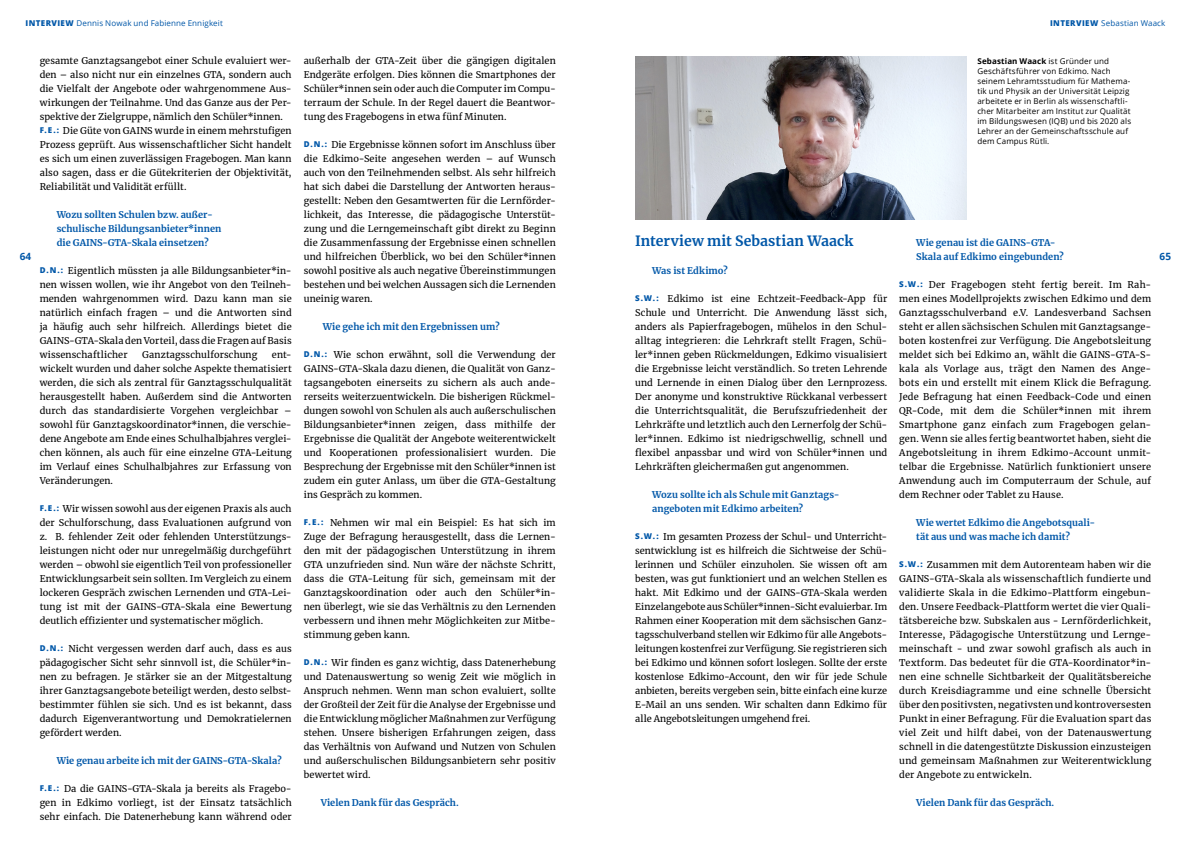
<style>
.page{position:relative;width:1191px;height:842px;background:#fff}
.page>*{position:absolute;margin:0;border:0;box-sizing:border-box;transform-origin:0 0}
.t1{font:700 14px "Merriweather";letter-spacing:.005em;color:#0057a8}
.t2{font:700 10px "Open Sans";color:#0057a8}
.t3{font:9.2px/14px "Merriweather";letter-spacing:.01em;color:#000;text-align:justify}
.t4{font:700 9.2px/14px "Merriweather";letter-spacing:.005em;color:#0057a8}
.t5{font:8px/10px "Open Sans";letter-spacing:.015em;color:#000}
.t6{font:8px "Open Sans";letter-spacing:.015em;color:#0057a8}
.s1{font-weight:800}
.s2{font-family:"Open Sans";font-weight:800;font-size:8px;color:#0057a8}
.s3{font-weight:700}
</style>
<div class="page">
<img style="left:635px;top:57px;width:331px;height:162px">
<p class="t6" style="left:26px;top:18px;width:199px"><span class="s1">INTERVI EW</span> Dennis Nowak und Fabienne Ennigkeit</p>
<p class="t6" style="left:1050px;top:18px;width:117px"><span class="s1">INTERVI EW</span> Sebastian Waack</p>
<p class="t3" style="left:40px;top:53px;width:253px;text-align:left">gesamte Ganztagsangebot einer Schule evaluiert wer&shy;den – also nicht nur ein einzelnes GTA, sondern auch die Vielfalt der Angebote oder wahrgenommene Aus&shy;wirkungen der Teilnahme. Und das Ganze aus der Per&shy;spektive der Zielgruppe, nämlich den Schüler*innen.<br><span class="s2">F.E .:</span> Die Güte von GAINS wurde in einem mehrstufigen Prozess geprüft. Aus wissenschaftlicher Sicht handelt es sich um einen zuverlässigen Fragebogen. Man kann also sagen, dass er die Gütekriterien der Objektivität, Reliabilität und Validität erfüllt.</p>
<p class="t4" style="left:57px;top:207px;width:166px">Wozu sollten Schulen bzw. außer&shy;schulische Bildungsanbieter*innen die GAINS-GTA-Skala einsetzen?</p>
<p class="t3" style="left:40px;top:263px;width:253px"><span class="s2">D.N .:</span> Eigentlich müssten ja alle Bildungsanbieter*in&shy;nen wissen wollen, wie ihr Angebot von den Teilneh&shy;menden wahrgenommen wird. Dazu kann man sie natürlich einfach fragen – und die Antworten sind ja häufig auch sehr hilfreich. Allerdings bietet die GAINS-GTA-Skala den Vorteil, dass die Fragen auf Basis wissenschaftlicher</p>
<p class="t3" style="left:304px;top:53px;width:253px">außerhalb der GTA-Zeit über die gängigen digitalen Endgeräte erfolgen. Dies können die Smartphones der Schüler*innen sein oder auch die Computer im Compu&shy;terraum der Schule. In der Regel dauert die Beantwor&shy;tung des Fragebogens in etwa fünf Minuten.</p>
<p class="t3" style="left:304px;top:137px;width:253px"><span class="s2">D.N .:</span> Die Ergebnisse können sofort im Anschluss über die Edkimo-Seite angesehen werden – auf Wunsch auch von den Teilnehmenden selbst. Als sehr hilfreich hat sich dabei die Darstellung der Antworten heraus&shy;gestellt: Neben den Gesamtwerten für die Lernförder&shy;lichkeit, das Interesse, die pädagogische Unterstüt&shy;zung und die Lerngemeinschaft gibt direkt zu Beginn die Zusammenfassung der Ergebnisse einen schnellen und hilfreichen Überblick, wo bei den Schüler*innen sowohl positive als auch negative Übereinstimmungen bestehen und bei welchen Aussagen sich die Lernenden uneinig waren.</p>
<p class="t4" style="left:323px;top:319px;width:178px">Wie gehe ich mit den Ergebnissen um?</p>
<p class="t3" style="left:304px;top:347px;width:253px"><span class="s2">D.N .:</span> Wie schon erwähnt, soll die Verwendung der GAINS-GTA-Skala dazu dienen, die Qualität von Ganz&shy;tagsangeboten einerseits zu sichern als auch ande&shy;rerseits weiterzuentwickeln. Die bisherigen Rückmel&shy;dungen sowohl von Schulen als auch außerschulischen Bildungsanbieter*innen zeigen, dass mithilfe der Ergebnisse die Qualität der Angebote weiterentwickelt und Kooperationen professionalisiert wurden. Die Besprechung der Ergebnisse mit den Schüler*innen ist zudem ein guter Anlass, um über die GTA-Gestaltung ins Gespräch zu kommen.</p>
<p class="t3" style="left:304px;top:515px;width:253px"><span class="s2">F.E .:</span> Nehmen wir mal ein Beispiel: Es hat sich im Zuge der Befragung herausgestellt, dass die Lernen&shy;den mit der pädagogischen Unterstützung in ihrem GTA unzufrieden sind. Nun wäre der nächste Schritt, dass die GTA-Leitung für sich, gemeinsam mit der Ganztagskoordination oder auch den Schüler*in&shy;nen überlegt, wie sie das Verhältnis zu den Lernenden verbessern und ihnen mehr Möglichkeiten zur Mitbe&shy;stimmung geben kann.</p>
<p class="t3" style="left:304px;top:655px;width:253px"><span class="s2">D.N .:</span> Wir finden es ganz wichtig, dass Datenerhebung und Datenauswertung so wenig Zeit wie möglich in Anspruch nehmen. Wenn man schon evaluiert, sollte der Großteil der Zeit für die Analyse der Ergebnisse und die Entwicklung möglicher Maßnahmen zur Verfügung stehen. Unsere bisherigen Erfahrungen zeigen, dass das Verhältnis von Aufwand und Nutzen von Schulen und außerschulischen Bildungsanbietern sehr positiv bewertet wird.</p>
<p class="t4" style="left:321px;top:795px;width:139px">Vielen Dank für das Gespräch.</p>
<p class="t5" style="left:977px;top:56px;width:155px"><span class="s3">Sebastian Waack</span> ist Gründer und Geschäftsführer von Edkimo. Nach seinem Lehramtsstudium für Mathema&shy;tik und Physik an der Universität Leipzig arbeitete er in Berlin als wissenschaftli&shy;cher Mitarbeiter am Institut zur Qualität im Bildungswesen (IQB) und bis 2020 als Lehrer an der Gemeinschaftsschule auf dem Campus Rütli.</p>
<h1 class="t1" style="left:635px;top:231px;width:220px">Interview mit Sebastian Waack</h1>
<p class="t4" style="left:652px;top:263px;width:77px">Was ist Edkimo?</p>
<p class="t3" style="left:635px;top:291px;width:253px"><span class="s2">S .W.:</span> Edkimo ist eine Echtzeit-Feedback-App für Schule und Unterricht. Die Anwendung lässt sich, anders als Papierfragebogen, mühelos in den Schul&shy;alltag integrieren: die Lehrkraft stellt Fragen, Schü&shy;ler*innen geben Rückmeldungen, Edkimo visualisiert die Ergebnisse leicht verständlich. So treten Lehrende und Lernende in einen Dialog über den Lernprozess.<br>Der anonyme und konstruktive Rückkanal verbessert die Unterrichtsqualität, die Berufszufriedenheit der Lehrkräfte und letztlich auch den Lernerfolg der Schü&shy;ler*innen. Edkimo ist niedrigschwellig, schnell und flexibel anpassbar und wird von Schüler*innen und Lehrkräften gleichermaßen gut angenommen.</p>
<p class="t4" style="left:652px;top:487px;width:189px">Wozu sollte ich als Schule mit Ganztags&shy;angeboten mit Edkimo arbeiten?</p>
<p class="t3" style="left:635px;top:529px;width:253px"><span class="s2">S .W.:</span> Im gesamten Prozess der Schul- und Unterricht&shy;sentwicklung ist es hilfreich die Sichtweise der Schü&shy;lerinnen und Schüler einzuholen. Sie wissen oft am besten, was gut funktioniert und an welchen Stellen es hakt. Mit Edkimo und der GAINS-GTA-Skala werden Einzelangebote aus Schüler*innen-Sicht evaluierbar. Im Rahmen einer Kooperation mit dem sächsischen Ganz&shy;tagsschulverband stellen wir Edkimo für alle Angebots&shy;leitungen kostenfrei zur Verfügung. Sie registrieren sich bei Edkimo und können sofort loslegen. Sollte der erste kostenlose Edkimo-Account, den wir für jede Schule anbieten, bereits vergeben sein, bitte einfach eine kurze E-Mail an uns senden. Wir schalten dann Edkimo für alle Angebotsleitungen umgehend frei.</p>
<p class="t4" style="left:916px;top:235px;width:149px">Wie genau ist die GAINS-GTA-<br>Skala auf Edkimo eingebunden?</p>
<p class="t3" style="left:899px;top:277px;width:253px"><span class="s2">S .W.:</span> Der Fragebogen steht fertig bereit. Im Rah&shy;men eines Modellprojekts zwischen Edkimo und dem Ganztagsschulverband e.V. Landesverband Sachsen steht er allen sächsischen Schulen mit Ganztagsange&shy;boten kostenfrei zur Verfügung. Die Angebotsleitung meldet sich bei Edkimo an, wählt die GAINS-GTA-S&shy;kala als Vorlage aus, trägt den Namen des Ange&shy;bots ein und erstellt mit einem Klick die Befragung.<br>Jede Befragung hat einen Feedback-Code und einen QR-Code, mit dem die Schüler*innen mit ihrem Smartphone ganz einfach zum Fragebogen gelan&shy;gen. Wenn sie alles fertig beantwortet haben, sieht die Angebotsleitung in ihrem Edkimo-Account unmit&shy;telbar die Ergebnisse. Natürlich funktioniert unsere Anwendung auch im Computerraum der Schule, auf dem Rechner oder Tablet zu Hause.</p>
<p class="t4" style="left:916px;top:515px;width:181px">Wie wertet Edkimo die Angebotsquali&shy;tät aus und was mache ich damit?</p>
<p class="t3" style="left:899px;top:557px;width:253px"><span class="s2">S .W.:</span> Zusammen mit dem Autorenteam haben wir die GAINS-GTA-Skala als wissenschaftlich fundierte und validierte Skala in die Edkimo-Plattform eingebun&shy;den. Unsere Feedback-Plattform wertet die vier Quali&shy;tätsbereiche bzw. Subskalen aus - Lernförderlichkeit, Interesse, Pädagogische Unterstützung und Lernge&shy;meinschaft - und zwar sowohl grafisch als auch in Textform. Das bedeutet für die GTA-Koordinator*in&shy;nen eine schnelle Sichtbarkeit der Qualitätsbereiche durch Kreisdiagramme und eine schnelle Übersicht über den positivsten, negativsten und kontroversesten Punkt in einer Befragung. Für die Evaluation spart das viel Zeit und hilft dabei, von der Datenauswertung schnell in die datengestützte Diskussion einzusteigen und gemeinsam Maßnahmen zur Weiterentwicklung der Angebote zu entwickeln.</p>
<p class="t4" style="left:916px;top:795px;width:139px">Vielen Dank für das Gespräch.</p>
<p class="t2" style="left:20px;top:249px;width:13px">64</p>
<p class="t2" style="left:1159px;top:249px;width:13px">65</p>
<p class="t3" style="left:142px;top:347px;width:117px">Ganztagsschulforschung</p>
<p class="t3" style="left:40px;top:347px;width:253px;text-indent:232px">ent&shy;wickelt wurden und daher solche Aspekte thematisiert werden, die sich als zentral für Ganztagsschulqualität herausgestellt haben. Außerdem sind die Antworten durch das standardisierte Vorgehen vergleichbar – sowohl für Ganztagskoordinator*innen, die verschie&shy;dene Angebote am Ende eines Schulhalbjahres verglei&shy;chen können, als auch für eine einzelne GTA-Leitung im Verlauf eines Schulhalbjahres zur Erfassung von Veränderungen.</p>
<p class="t3" style="left:40px;top:501px;width:253px"><span class="s2">F.E .:</span> Wir wissen sowohl aus der eigenen Praxis als auch der Schulforschung, dass Evaluationen aufgrund von z. B. fehlender Zeit oder fehlenden Unterstützungs&shy;leistungen nicht oder nur unregelmäßig durchgeführt werden – obwohl sie eigentlich Teil von professioneller Entwicklungsarbeit sein sollten. Im Vergleich zu einem lockeren Gespräch zwischen Lernenden und GTA-Lei&shy;tung ist mit der GAINS-GTA-Skala eine Bewertung deutlich effizienter und systematischer möglich.</p>
<p class="t3" style="left:40px;top:641px;width:253px"><span class="s2">D.N .:</span> Nicht vergessen werden darf auch, dass es aus pädagogischer Sicht sehr sinnvoll ist, die Schüler*in&shy;nen zu befragen. Je stärker sie an der Mitgestaltung ihrer Ganztagsangebote beteiligt werden, desto selbst&shy;bestimmter fühlen sie sich. Und es ist bekannt, dass dadurch Eigenverantwortung und Demokratielernen gefördert werden.</p>
<p class="t4" style="left:57px;top:753px;width:226px">Wie genau arbeite ich mit der GAINS-GTA-Skala?</p>
<p class="t3" style="left:40px;top:781px;width:253px"><span class="s2">F.E .:</span> Da die GAINS-GTA-Skala ja bereits als Fragebo&shy;gen in Edkimo vorliegt, ist der Einsatz tatsächlich sehr einfach. Die Datenerhebung kann während oder</p>
</div>
